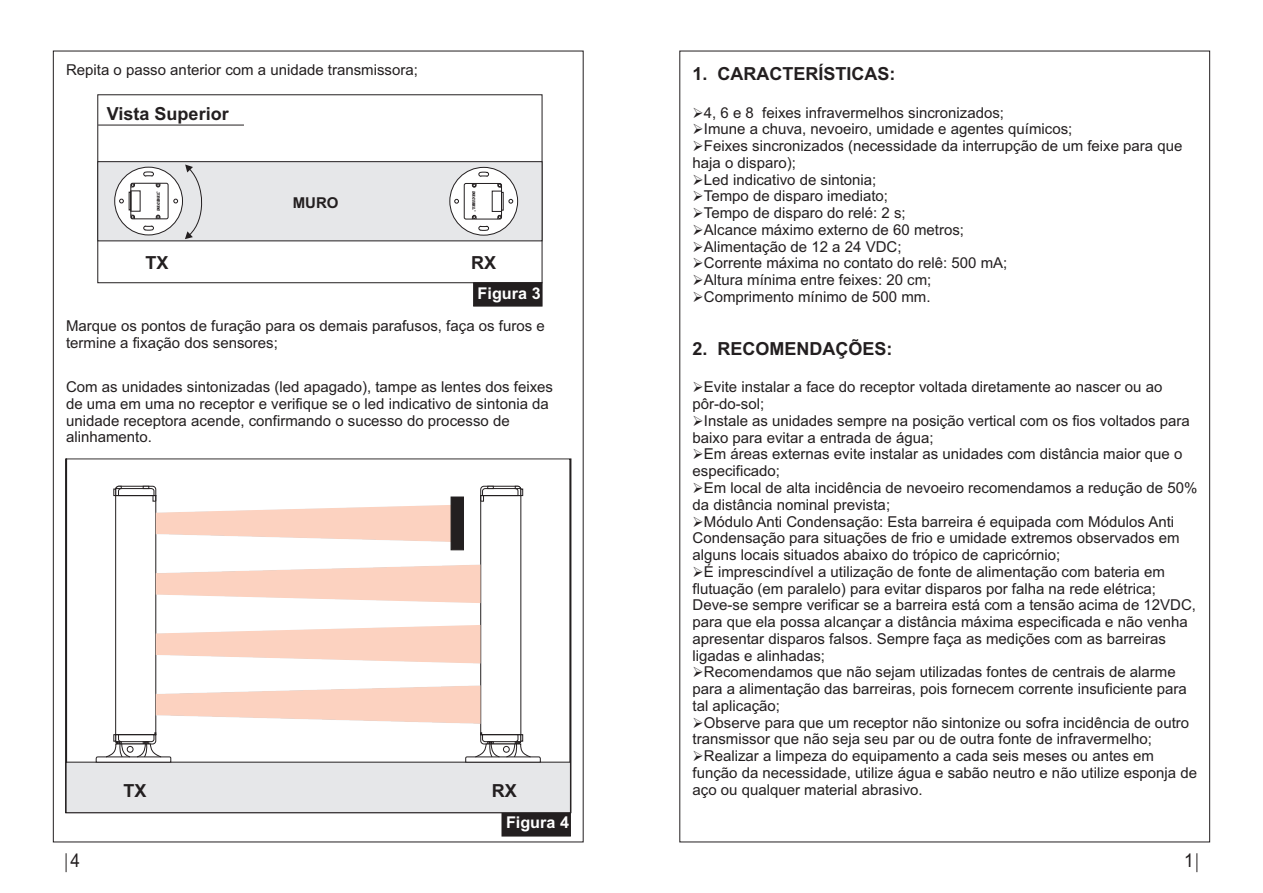
<style>
.page{position:relative;width:1263px;height:893px;background:#fff}
.page>*{position:absolute;margin:0;border:0;box-sizing:border-box;transform-origin:0 0}
.t1{font:18.9px "Arial";color:#231f20;scale:.91 1}
.t2{font:700 18px "Arial";color:#231f20}
.t3{font:700 16.2px "Arial";color:#fff}
.t4{font:15px/16.8px "Arial";color:#231f20}
.t5{font:700 15px "Arial";color:#231f20}
.t6{font:14.25px/16.8px "Wingdings";color:#231f20;text-align:justify}
.t7{font:italic 3.9px "Cupertino Plain";color:#231f20}
.t8{font:italic 1.95px "Cupertino Plain";color:#231f20}
</style>
<div class="page">
<svg style="left:66px;top:853px;width:1px;height:19px"></svg>
<svg style="left:1197px;top:853px;width:1px;height:19px"></svg>
<svg style="left:65px;top:458px;width:506px;height:355px"></svg>
<svg style="left:113px;top:486px;width:43px;height:15px"></svg>
<svg style="left:480px;top:486px;width:43px;height:15px"></svg>
<svg style="left:66px;top:732px;width:505px;height:104px"></svg>
<hr style="left:475px;top:757px;width:55px;height:1px;background:#231f20">
<div style="left:115px;top:495px;width:41px;height:240px;border:1px solid #231f20"></div>
<img style="left:156px;top:505px;width:295px;height:37px">
<img style="left:156px;top:564px;width:325px;height:39px">
<img style="left:156px;top:625px;width:325px;height:38px">
<img style="left:156px;top:685px;width:325px;height:39px">
<svg style="left:451px;top:497px;width:13px;height:53px"></svg>
<div style="left:98px;top:95px;width:444px;height:188px;border:1px solid #231f20"></div>
<div style="left:473px;top:282px;width:69px;height:24px;background:#231f20"></div>
<hr style="left:98px;top:125px;width:146px;height:1px;background:#231f20">
<svg style="left:97px;top:161px;width:445px;height:80px"></svg>
<p class="t4" style="left:66px;top:62px;width:353px">Repita o passo anterior com a unidade transmissora;</p>
<p class="t2" style="left:107px;top:107px;width:123px">Vista Superior</p>
<p class="t8" style="left:156px;top:193px;width:3px;rotate:-90deg">®</p>
<p class="t7" style="left:157px;top:211px;width:20px;rotate:-90deg">DECIBEL</p>
<p class="t5" style="left:293px;top:197px;width:47px">MURO</p>
<p class="t7" style="left:475px;top:191px;width:20px;rotate:90deg">DECIBEL</p>
<p class="t8" style="left:476px;top:210px;width:3px;rotate:90deg">®</p>
<p class="t2" style="left:145px;top:256px;width:25px">TX</p>
<p class="t2" style="left:471px;top:256px;width:27px">RX</p>
<p class="t3" style="left:478px;top:287px;width:65px">Figura 3</p>
<p class="t4" style="left:66px;top:319px;width:480px">Marque os pontos de furação para os demais parafusos, faça os furos e termine a fixação dos sensores;</p>
<p class="t4" style="left:66px;top:380px;width:488px">Com as unidades sintonizadas (led apagado), tampe as lentes dos feixes de uma em uma no receptor e verifique se o led indicativo de sintonia da unidade receptora acende, confirmando o sucesso do processo de alinhamento.</p>
<p class="t2" style="left:124px;top:784px;width:25px">TX</p>
<p class="t2" style="left:492px;top:784px;width:27px">RX</p>
<p class="t3" style="left:506px;top:817px;width:65px">Figura 4</p>
<p class="t2" style="left:692px;top:67px;width:205px">1. CARACTERÍSTICAS:</p>
<p class="t4" style="left:704px;top:105px;width:302px">4, 6 e 8 feixes infravermelhos sincronizados;</p>
<p class="t4" style="left:704px;top:122px;width:370px">Imune a chuva, nevoeiro, umidade e agentes químicos;</p>
<p class="t4" style="left:704px;top:139px;width:480px">Feixes sincronizados (necessidade da interrupção de um feixe para que</p>
<p class="t4" style="left:692px;top:156px;width:105px">haja o disparo);</p>
<p class="t6" style="left:692px;top:172px;width:69px">➢ ➢ ➢</p>
<p class="t4" style="left:704px;top:172px;width:174px">Led indicativo de sintonia;</p>
<p class="t4" style="left:704px;top:223px;width:262px">Alcance máximo externo de 60 metros;</p>
<p class="t4" style="left:704px;top:239px;width:199px">Alimentação de 12 a 24 VDC;</p>
<p class="t4" style="left:704px;top:256px;width:305px">Corrente máxima no contato do relê: 500 mA;</p>
<p class="t4" style="left:704px;top:273px;width:229px">Altura mínima entre feixes: 20 cm;<br>Comprimento mínimo de 500 mm.</p>
<p class="t2" style="left:692px;top:342px;width:202px">2. RECOMENDAÇÕES:</p>
<p class="t4" style="left:692px;top:380px;width:471px">➢Evite instalar a face do receptor voltada diretamente ao nascer ou ao pôr-do-sol;</p>
<p class="t4" style="left:692px;top:414px;width:499px">➢Instale as unidades sempre na posição vertical com os fios voltados para baixo para evitar a entrada de água;</p>
<p class="t4" style="left:704px;top:189px;width:203px">Tempo de disparo imediato;<br>Tempo de disparo do relé: 2 s;</p>
<p class="t4" style="left:692px;top:447px;width:491px;text-indent:11px">Em áreas externas evite instalar as unidades com distância maior que o especificado;</p>
<p class="t4" style="left:704px;top:481px;width:495px">Em local de alta incidência de nevoeiro recomendamos a redução de 50%</p>
<p class="t4" style="left:692px;top:497px;width:199px">da distância nominal prevista;</p>
<p class="t4" style="left:704px;top:514px;width:472px">Módulo Anti Condensação: Esta barreira é equipada com Módulos Anti</p>
<p class="t4" style="left:692px;top:531px;width:488px">Condensação para situações de frio e umidade extremos observados em</p>
<p class="t4" style="left:692px;top:548px;width:369px">alguns locais situados abaixo do trópico de capricórnio;</p>
<p class="t4" style="left:704px;top:564px;width:463px">É imprescindível a utilização de fonte de alimentação com bateria em</p>
<p class="t4" style="left:692px;top:581px;width:465px">flutuação (em paralelo) para evitar disparos por falha na rede elétrica;</p>
<p class="t4" style="left:692px;top:598px;width:505px">Deve-se sempre verificar se a barreira está com a tensão acima de 12VDC,</p>
<p class="t4" style="left:692px;top:615px;width:497px">para que ela possa alcançar a distância máxima especificada e não venha</p>
<p class="t4" style="left:692px;top:631px;width:475px">apresentar disparos falsos. Sempre faça as medições com as barreiras</p>
<p class="t4" style="left:692px;top:648px;width:134px">ligadas e alinhadas;</p>
<p class="t4" style="left:704px;top:665px;width:473px">Recomendamos que não sejam utilizadas fontes de centrais de alarme</p>
<p class="t4" style="left:692px;top:682px;width:496px">para a alimentação das barreiras, pois fornecem corrente insuficiente para</p>
<p class="t4" style="left:692px;top:698px;width:89px">tal aplicação;</p>
<p class="t4" style="left:704px;top:715px;width:487px">Observe para que um receptor não sintonize ou sofra incidência de outro</p>
<p class="t4" style="left:692px;top:732px;width:461px">transmissor que não seja seu par ou de outra fonte de infravermelho;</p>
<p class="t4" style="left:692px;top:749px;width:506px">➢Realizar a limpeza do equipamento a cada seis meses ou antes em função da necessidade, utilize água e sabão neutro e não utilize esponja de aço ou qualquer material abrasivo.</p>
<p class="t1" style="left:70px;top:853px;width:12px">4</p>
<p class="t1" style="left:1184px;top:853px;width:12px">1</p>
</div>
